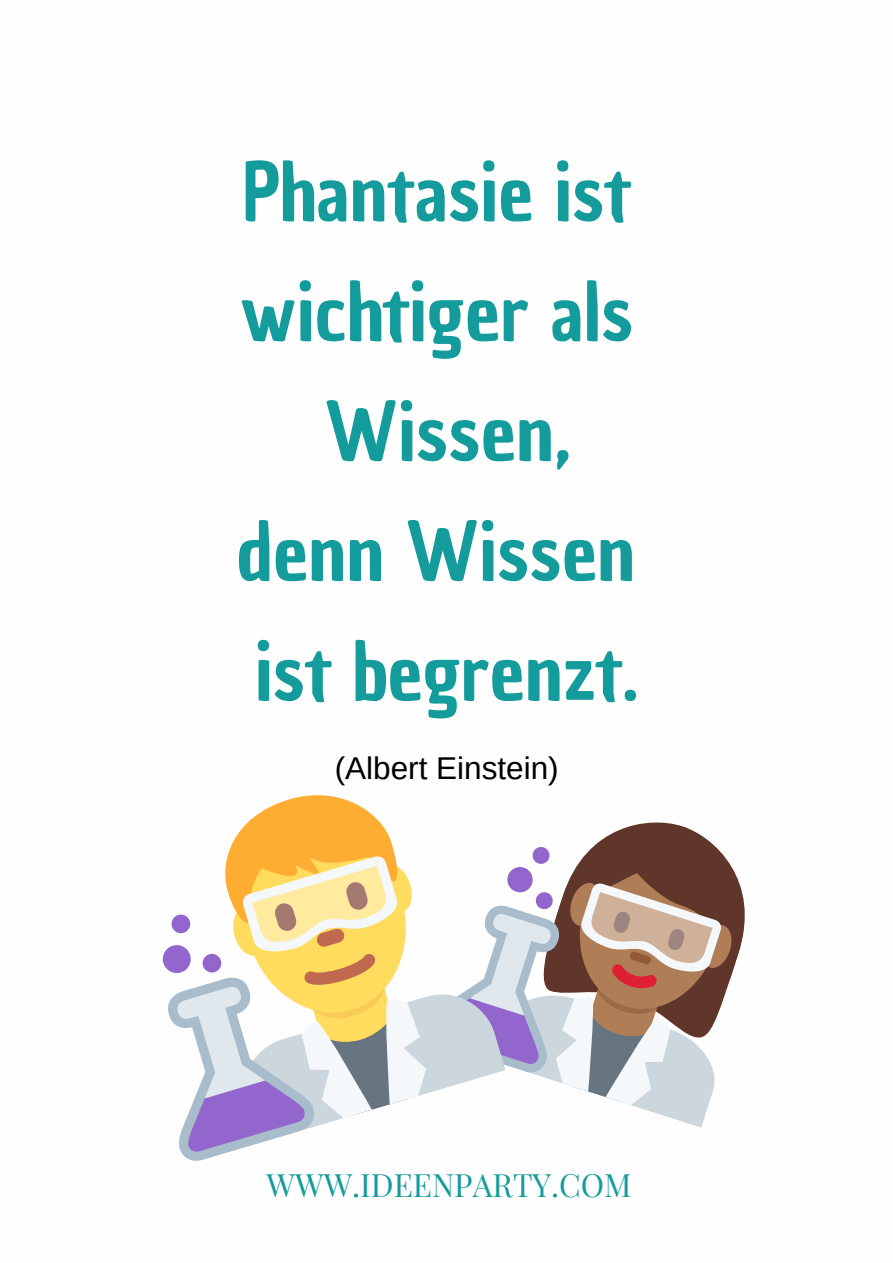
<style>
.page{position:relative;width:893px;height:1263px;background:#fff}
.page>*{position:absolute;margin:0;border:0;box-sizing:border-box;transform-origin:0 0}
.t1{font:78px/119.9px "Chau Philomene One";color:#149b9b;text-align:center}
.t2{font:31.5px "Playfair Display";color:#149b9b}
.t3{font:31.5px "Arimo";color:#000}
</style>
<div class="page">
<svg style="left:162px;top:795px;width:583px;height:366px"></svg>
<p class="t1" style="left:238px;top:133px;width:402px">Phantasie ist wichtiger als<br>Wissen, denn Wissen ist begrenzt.</p>
<p class="t3" style="left:335px;top:750px;width:225px">(Albert Einstein)</p>
<p class="t2" style="left:267px;top:1163px;width:366px">WWW.IDEENPARTY.COM</p>
</div>
